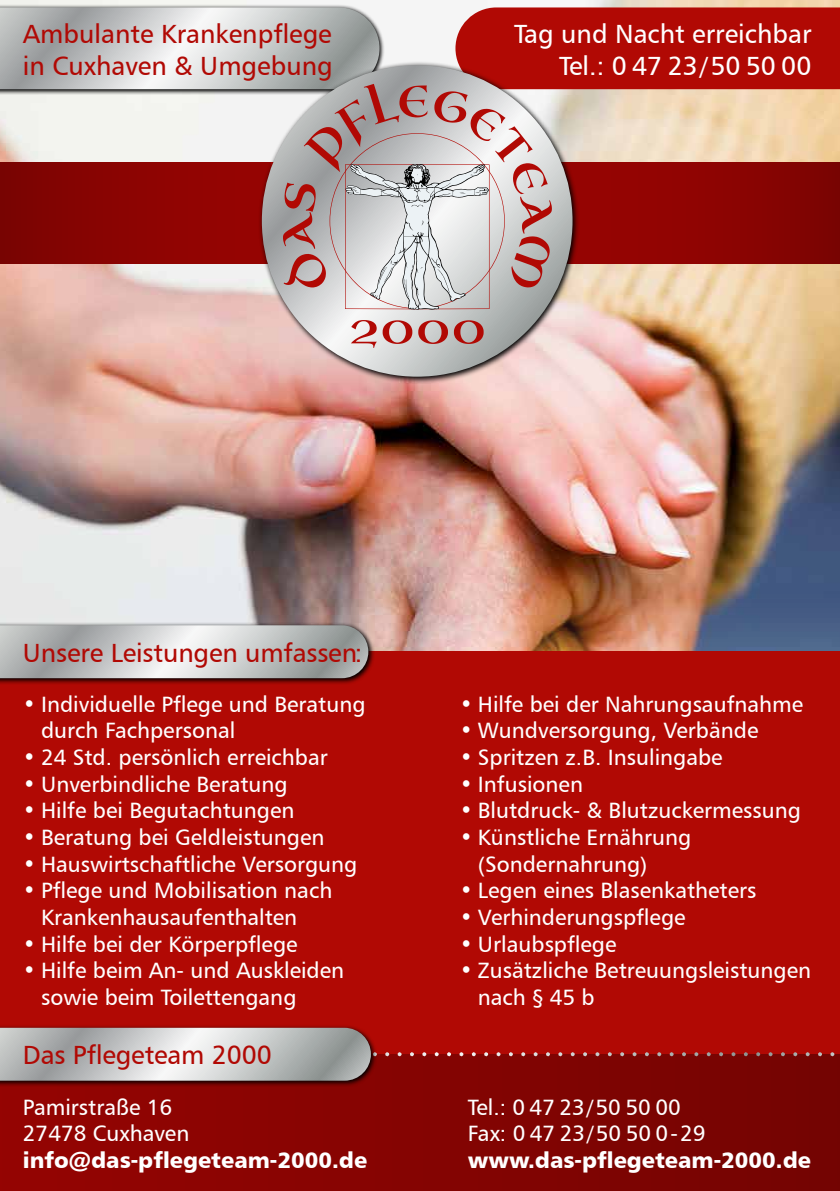
<style>
.page{position:relative;width:840px;height:1191px;background:#fff}
.page>*{position:absolute;margin:0;border:0;box-sizing:border-box;transform-origin:0 0}
.t1{font:26.4px/31.6px "Humanist 777 BT Roman B";letter-spacing:-.005em;color:#b10904}
.t2{font:26.4px/31.6px "Humanist 777 BT Roman B";color:#fff;text-align:right}
.t3{font:22.2px/26.6px "Humanist 777 BT Roman B";color:#fff}
.t4{font:22.2px "Humanist 777 BT Black B";color:#fff}
</style>
<div class="page">
<img style="left:0;top:0;width:839px;height:652px">
<div style="left:0;top:652px;width:839px;height:539px;background:#b10904"></div>
<div style="left:0;top:1054px;width:839px;height:137px;background:linear-gradient(to right,#950402,#740402)"></div>
<svg style="left:0;top:5px;width:384px;height:2px"></svg>
<svg style="left:0;top:622px;width:374px;height:62px;background:#884442"></svg>
<svg style="left:0;top:625px;width:368px;height:53px;background:#bec0c0"></svg>
<svg style="left:0;top:1026px;width:377px;height:61px;background:#6e1210"></svg>
<svg style="left:0;top:1027px;width:840px;height:53px"></svg>
<svg style="left:258px;top:310px;width:321px;height:74px;background:#e3b9b4"></svg>
<svg style="left:262px;top:310px;width:310px;height:67px;background:#d3c4c2"></svg>
<svg style="left:350px;top:320px;width:62px;height:28px;background:#d6a6a4"></svg>
<svg style="left:418px;top:320px;width:65px;height:24px;background:#bb807e"></svg>
<svg style="left:0;top:7px;width:839px;height:303px;background:#c08781"></svg>
<p class="t1" style="left:23px;top:17px;width:311px">Ambulante Krankenpflege in Cuxhaven &amp; Umgebung</p>
<p class="t2" style="left:514px;top:17px;width:299px">Tag und Nacht erreichbar<br>Tel.: 0 47 23/50 50 00</p>
<p class="t1" style="left:23px;top:636px;width:341px">Unsere Leistungen umfassen:</p>
<p class="t3" style="left:41px;top:690px;width:326px;text-indent:-18px">• Individuelle Pflege und Beratung durch Fachpersonal</p>
<p class="t3" style="left:23px;top:743px;width:306px">• 24 Std. persönlich erreichbar</p>
<p class="t3" style="left:23px;top:770px;width:266px">• Unverbindliche Beratung</p>
<p class="t3" style="left:23px;top:797px;width:273px">• Hilfe bei Begutachtungen</p>
<p class="t3" style="left:23px;top:823px;width:303px">• Beratung bei Geldleistungen</p>
<p class="t3" style="left:23px;top:850px;width:336px">• Hauswirtschaftliche Versorgung</p>
<p class="t3" style="left:41px;top:877px;width:292px;text-indent:-18px">• Pflege und Mobilisation nach<br>Krankenhausaufenthalten</p>
<p class="t3" style="left:23px;top:930px;width:276px">• Hilfe bei der Körperpflege</p>
<p class="t3" style="left:41px;top:957px;width:304px;text-indent:-18px">• Hilfe beim An- und Auskleiden sowie beim Toilettengang</p>
<p class="t1" style="left:23px;top:1038px;width:250px">Das Pflegeteam 2000</p>
<p class="t3" style="left:23px;top:1093px;width:168px">Pamirstraße 16<br>27478 Cuxhaven</p>
<p class="t4" style="left:23px;top:1146px;width:345px">info@das-pflegeteam-2000.de</p>
<p class="t3" style="left:459px;top:690px;width:345px">• Hilfe bei der Nahrungsaufnahme</p>
<p class="t3" style="left:459px;top:717px;width:300px">• Wundversorgung, Verbände</p>
<p class="t3" style="left:459px;top:743px;width:264px">• Spritzen z.B. Insulingabe</p>
<p class="t3" style="left:459px;top:770px;width:125px">• Infusionen</p>
<p class="t3" style="left:459px;top:797px;width:342px">• Blutdruck- &amp; Blutzuckermessung</p>
<p class="t3" style="left:477px;top:823px;width:215px;text-indent:-18px">• Künstliche Ernährung (Sondernahrung)</p>
<p class="t3" style="left:459px;top:877px;width:298px">• Legen eines Blasenkatheters</p>
<p class="t3" style="left:459px;top:903px;width:227px">• Verhinderungspflege</p>
<p class="t3" style="left:459px;top:930px;width:158px">• Urlaubspflege</p>
<p class="t3" style="left:477px;top:957px;width:334px;text-indent:-18px">• Zusätzliche Betreuungsleistungen nach § 45 b</p>
<p class="t3" style="left:467px;top:1093px;width:239px">Tel.: 0 47 23/50 50 00<br>Fax: 0 47 23/50 50 0-29</p>
<p class="t4" style="left:467px;top:1146px;width:344px">www.das-pflegeteam-2000.de</p>
</div>
